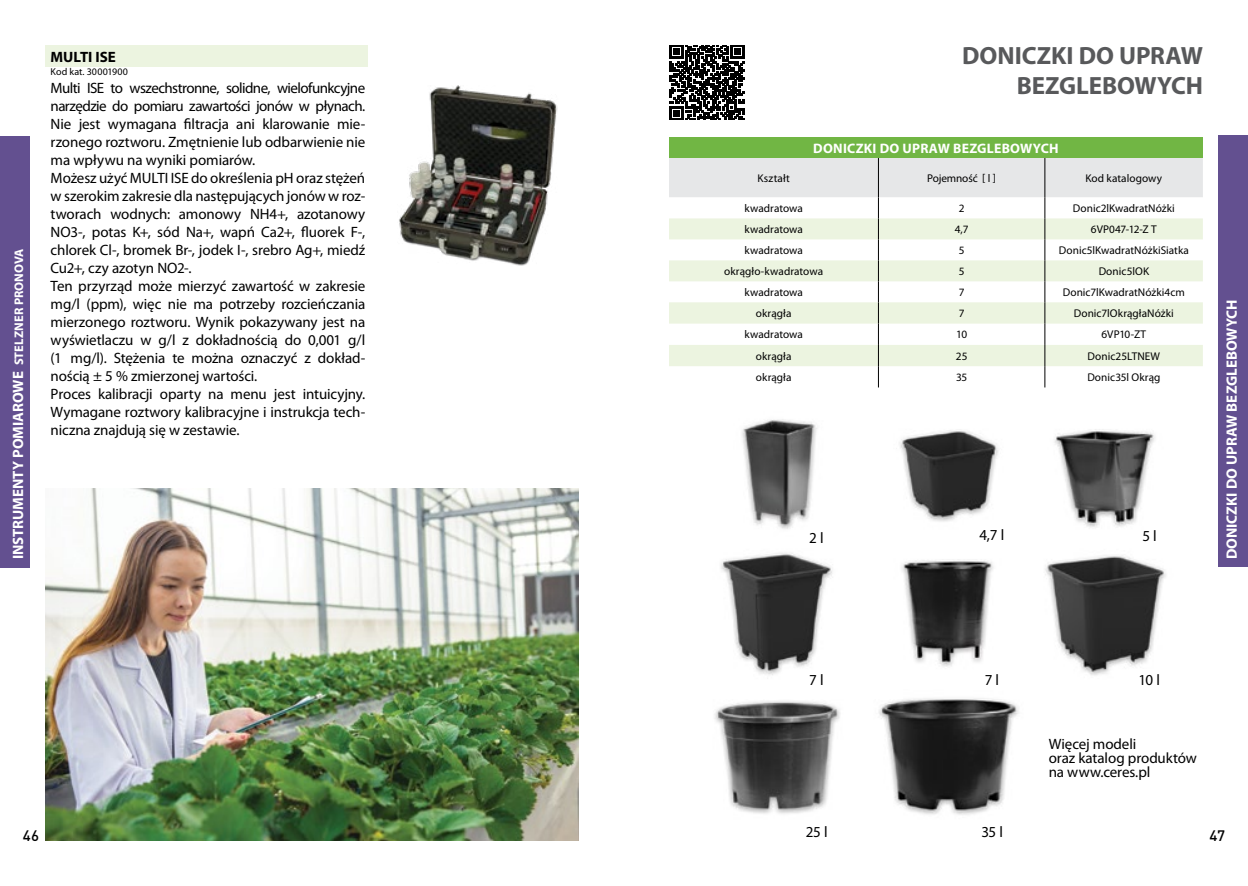
<style>
.page{position:relative;width:1248px;height:886px;background:#fff}
.page>*{position:absolute;margin:0;border:0;box-sizing:border-box;transform-origin:0 0}
.t1{font:700 25px/30px "Myriad Pro";color:#58595b;text-align:right}
.t2{font:15.25px "Myriad Pro";color:#000}
.t3{font:15px/18px "Myriad Pro";letter-spacing:-.01em;color:#000}
.t4{font:700 15px "Myriad Pro";letter-spacing:-.005em;color:#fff}
.t5{font:700 15px "Myriad Pro";letter-spacing:-.005em;color:#000}
.t6{font:500 15px "DIN Pro";color:#000}
.t7{font:700 13.75px "Myriad Pro";letter-spacing:.02em;color:#fff}
.t8{font:700 12.5px "Myriad Pro";letter-spacing:.005em;color:#fff}
.t9{font:11.25px "Myriad Pro";letter-spacing:.005em;color:#000}
.t10{font:10px "Myriad Pro";letter-spacing:.02em;color:#000}
</style>
<div class="page">
<div style="left:1218px;top:136px;width:29px;height:431px;background:#635090"></div>
<div style="left:0;top:136px;width:29px;height:431px;background:#635090"></div>
<img style="left:714px;top:419px;width:452px;height:396px">
<div style="left:45px;top:45px;width:322px;height:21px;background:#ecf4e0"></div>
<img style="left:399px;top:85px;width:159px;height:181px">
<div style="left:669px;top:137px;width:533px;height:21px;background:#71b644"></div>
<svg style="left:669px;top:158px;width:533px;height:229px"></svg>
<hr style="left:878px;top:158px;width:1px;height:39px;background:#000">
<hr style="left:1044px;top:158px;width:1px;height:39px;background:#000">
<svg style="left:669px;top:45px;width:75px;height:75px"></svg>
<img style="left:45px;top:489px;width:534px;height:352px">
<p class="t8" style="left:11px;top:365px;width:118px;rotate:-90deg">STELZNER PRONOVA</p>
<p class="t4" style="left:8px;top:559px;width:189px;rotate:-90deg">INSTRUMENTY POMIAROWE</p>
<p class="t5" style="left:51px;top:47px;width:67px">MULTI ISE</p>
<p class="t10" style="left:51px;top:65px;width:79px">Kod kat. 30001900</p>
<p class="t3" style="left:51px;top:79px;width:316px">Multi ISE to wszechstronne, solidne, wielofunkcyjne narzędzie do pomiaru zawartości jonów w płynach.<br>Nie jest wymagana filtracja ani klarowanie mie&shy;rzonego roztworu. Zmętnienie lub odbarwienie nie ma wpływu na wyniki pomiarów.<br>Możesz użyć MULTI ISE do określenia pH oraz stężeń w szerokim zakresie dla następujących jonów w roz&shy;tworach wodnych: amonowy NH4+, azotanowy NO3-, potas K+, sód Na+, wapń Ca2+, fluorek F-, chlorek Cl-, bromek Br-, jodek I-, srebro Ag+, miedź Cu2+, czy azotyn NO2-.<br>Ten przyrząd może mierzyć zawartość w zakresie mg/l (ppm), więc nie ma potrzeby rozcieńczania mierzonego roztworu. Wynik pokazywany jest na wyświetlaczu w g/l z dokładnością do 0,001 g/l (1 mg/l). Stężenia te można oznaczyć z dokład&shy;nością ± 5 % zmierzonej wartości.<br>Proces kalibracji oparty na menu jest intuicyjny.<br>Wymagane roztwory kalibracyjne i instrukcja tech&shy;niczna znajdują się w zestawie.</p>
<h1 class="t1" style="left:962px;top:40px;width:242px">DONICZKI DO UPRAW<br>BEZGLEBOWYCH</h1>
<p class="t7" style="left:813px;top:139px;width:247px">DONICZKI DO UPRAW BEZGLEBOWYCH</p>
<p class="t9" style="left:757px;top:171px;width:34px">Kształt</p>
<p class="t9" style="left:927px;top:171px;width:71px">Pojemność [ l ]</p>
<p class="t9" style="left:1085px;top:171px;width:78px">Kod katalogowy</p>
<p class="t9" style="left:744px;top:201px;width:60px">kwadratowa</p>
<p class="t9" style="left:958px;top:201px;width:7px">2</p>
<p class="t9" style="left:1072px;top:201px;width:103px">Donic2lKwadratNóżki</p>
<p class="t9" style="left:744px;top:222px;width:60px">kwadratowa</p>
<p class="t9" style="left:954px;top:222px;width:15px">4,7</p>
<p class="t9" style="left:1090px;top:222px;width:67px">6VP047-12-Z T</p>
<p class="t9" style="left:744px;top:243px;width:60px">kwadratowa</p>
<p class="t9" style="left:958px;top:243px;width:7px">5</p>
<p class="t9" style="left:1058px;top:243px;width:131px">Donic5lKwadratNóżkiSiatka</p>
<p class="t9" style="left:724px;top:264px;width:100px">okrągło-kwadratowa</p>
<p class="t9" style="left:958px;top:264px;width:7px">5</p>
<p class="t9" style="left:1098px;top:264px;width:52px">Donic5lOK</p>
<p class="t9" style="left:744px;top:285px;width:60px">kwadratowa</p>
<p class="t9" style="left:958px;top:285px;width:7px">7</p>
<p class="t9" style="left:1062px;top:285px;width:124px">Donic7lKwadratNóżki4cm</p>
<p class="t9" style="left:755px;top:306px;width:37px">okrągła</p>
<p class="t9" style="left:958px;top:306px;width:7px">7</p>
<p class="t9" style="left:1073px;top:306px;width:102px">Donic7lOkrągłaNóżki</p>
<p class="t9" style="left:744px;top:328px;width:60px">kwadratowa</p>
<p class="t9" style="left:956px;top:328px;width:13px">10</p>
<p class="t9" style="left:1101px;top:328px;width:46px">6VP10-ZT</p>
<p class="t9" style="left:755px;top:349px;width:37px">okrągła</p>
<p class="t9" style="left:955px;top:349px;width:13px">25</p>
<p class="t9" style="left:1087px;top:349px;width:74px">Donic25LTNEW</p>
<p class="t9" style="left:755px;top:370px;width:37px">okrągła</p>
<p class="t9" style="left:955px;top:370px;width:13px">35</p>
<p class="t9" style="left:1087px;top:370px;width:75px">Donic35l Okrąg</p>
<p class="t2" style="left:809px;top:529px;width:16px">2 l</p>
<p class="t2" style="left:979px;top:526px;width:26px">4,7 l</p>
<p class="t2" style="left:1142px;top:526px;width:16px">5 l</p>
<p class="t4" style="left:1221px;top:559px;width:261px;rotate:-90deg">DONICZKI DO UPRAW BEZGLEBOWYCH</p>
<p class="t2" style="left:809px;top:670px;width:16px">7 l</p>
<p class="t2" style="left:984px;top:670px;width:16px">7 l</p>
<p class="t2" style="left:1138px;top:670px;width:23px">10 l</p>
<p class="t3" style="left:1048px;top:737px;width:150px;line-height:13.8px">Więcej modeli<br>oraz katalog produktów na www.ceres.pl</p>
<p class="t2" style="left:805px;top:822px;width:23px">25 l</p>
<p class="t2" style="left:981px;top:822px;width:23px">35 l</p>
<p class="t6" style="left:23px;top:825px;width:18px">46</p>
<p class="t6" style="left:1209px;top:825px;width:17px">47</p>
</div>
